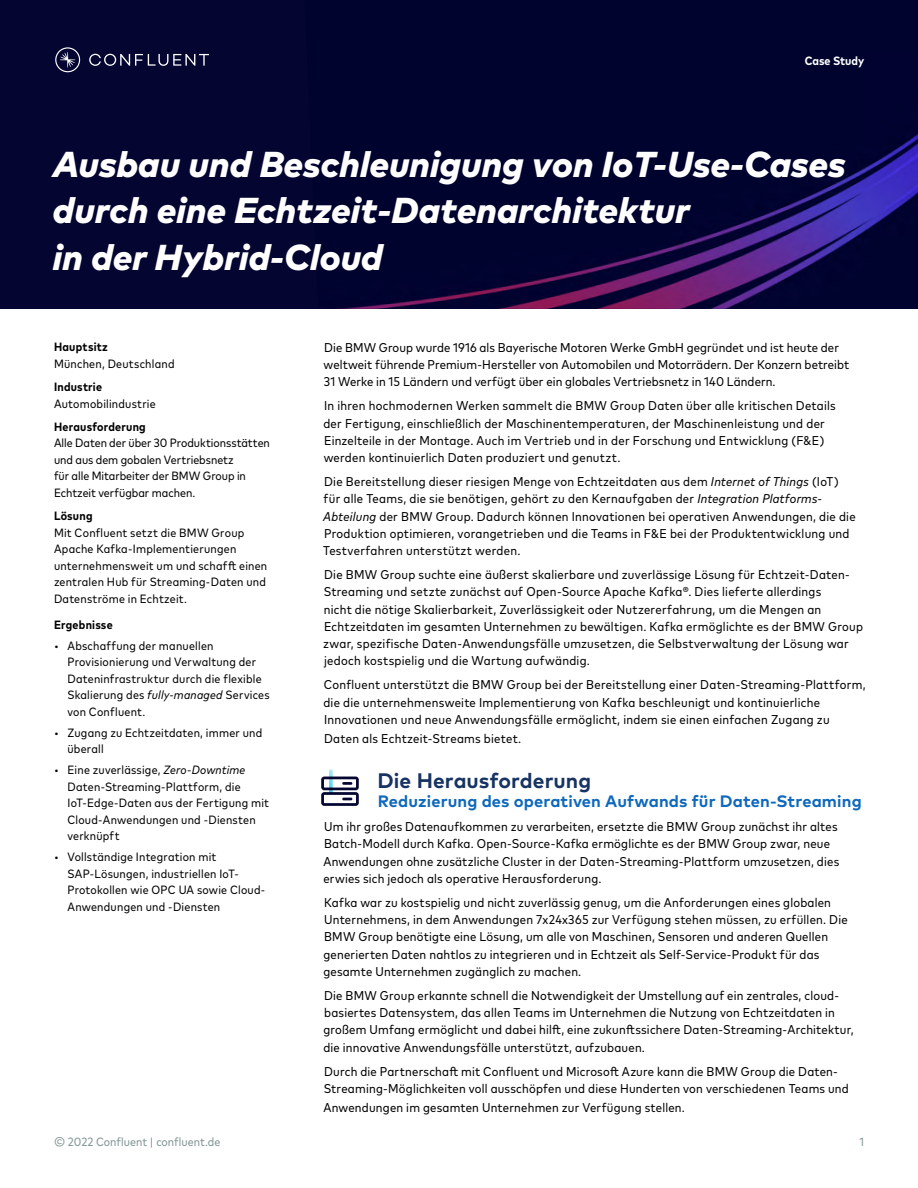
<style>
.page{position:relative;width:918px;height:1188px;background:#fff}
.page>*{position:absolute;margin:0;border:0;box-sizing:border-box;transform-origin:0 0}
.t1{font:italic 800 36px/46.5px "Mark Pro";letter-spacing:.005em;color:#fff}
.t2{font:700 21px "Mark Pro";letter-spacing:.005em;color:#173361}
.t3{font:700 16.5px "Mark Pro";letter-spacing:.01em;color:#0e68bc}
.t4{font:condensed 12.75px/17.2px "Mark Pro";letter-spacing:.015em;color:#000}
.t5{font:condensed 12px/16.5px "Mark Pro";letter-spacing:.015em;color:#000}
.t6{font:700 condensed 12px "Mark Pro";letter-spacing:.02em;color:#000}
.t7{font:condensed 12px "Mark Pro";color:#829494}
.t8{font:700 condensed 12px "Mark Pro";color:#fff}
.s1{font-style:italic}
</style>
<div class="page">
<div style="left:0;top:0;width:918px;height:309px;background:#040531"></div>
<img style="left:340px;top:134px;width:578px;height:175px">
<svg style="left:89px;top:54px;width:120px;height:12px"></svg>
<svg style="left:55px;top:47px;width:25px;height:25px"></svg>
<img style="left:321px;top:769px;width:38px;height:37px">
<p class="t8" style="left:805px;top:51px;width:61px">Case Study</p>
<h1 class="t1" style="left:53px;top:138px;width:794px">Ausbau und Beschleunigung von IoT-Use-Cases durch eine Echtzeit-Datenarchitektur<br>in der Hybrid-Cloud</h1>
<p class="t6" style="left:54px;top:338px;width:55px">Hauptsitz</p>
<p class="t5" style="left:54px;top:354px;width:122px">München, Deutschland</p>
<p class="t6" style="left:54px;top:378px;width:50px">Industrie</p>
<p class="t5" style="left:54px;top:394px;width:103px">Automobilindustrie</p>
<p class="t6" style="left:54px;top:418px;width:93px">Herausforderung</p>
<p class="t5" style="left:54px;top:434px;width:217px">Alle Daten der über 30 Produktionsstätten und aus dem gobalen Vertriebsnetz<br>für alle Mitarbeiter der BMW Group in Echtzeit verfügbar machen.</p>
<p class="t6" style="left:54px;top:507px;width:40px">Lösung</p>
<p class="t5" style="left:54px;top:523px;width:215px">Mit Confluent setzt die BMW Group Apache Kafka-Implementierungen unternehmensweit um und schafft einen zentralen Hub für Streaming-Daten und Datenströme in Echtzeit.</p>
<p class="t6" style="left:54px;top:616px;width:60px">Ergebnisse</p>
<p class="t5" style="left:68px;top:636px;width:204px;text-indent:-14px">• Abschaffung der manuellen<br>Provisionierung und Verwaltung der<br>Dateninfrastruktur durch die flexible<br>Skalierung des <span class="s1">fully-managed</span> Services von Confluent.</p>
<p class="t5" style="left:68px;top:723px;width:196px;text-indent:-14px">• Zugang zu Echtzeitdaten, immer und überall</p>
<p class="t5" style="left:68px;top:761px;width:203px;text-indent:-14px">• Eine zuverlässige, <span class="s1">Zero-Downtime<br></span>Daten-Streaming-Plattform, die<br>IoT-Edge-Daten aus der Fertigung mit<br>Cloud-Anwendungen und -Diensten verknüpft</p>
<p class="t5" style="left:68px;top:848px;width:199px;text-indent:-14px">• Vollständige Integration mit<br>SAP-Lösungen, industriellen IoT-<br>Protokollen wie OPC UA sowie Cloud-<br>Anwendungen und -Diensten</p>
<p class="t4" style="left:324px;top:338px;width:527px">Die BMW Group wurde 1916 als Bayerische Motoren Werke GmbH gegründet und ist heute der weltweit führende Premium-Hersteller von Automobilen und Motorrädern. Der Konzern betreibt<br>31 Werke in 15 Ländern und verfügt über ein globales Vertriebsnetz in 140 Ländern.</p>
<p class="t4" style="left:323px;top:396px;width:514px">In ihren hochmodernen Werken sammelt die BMW Group Daten über alle kritischen Details der Fertigung, einschließlich der Maschinentemperaturen, der Maschinenleistung und der Einzelteile in der Montage. Auch im Vertrieb und in der Forschung und Entwicklung (F&amp;E) werden kontinuierlich Daten produziert und genutzt.</p>
<p class="t4" style="left:323px;top:472px;width:534px">Die Bereitstellung dieser riesigen Menge von Echtzeitdaten aus dem <span class="s1">Internet of Things</span> (IoT) für alle Teams, die sie benötigen, gehört zu den Kernaufgaben der <span class="s1">Integration Platforms-Abteilung</span> der BMW Group. Dadurch können Innovationen bei operativen Anwendungen, die die Produktion optimieren, vorangetrieben und die Teams in F&amp;E bei der Produktentwicklung und Testverfahren unterstützt werden.</p>
<p class="t4" style="left:323px;top:565px;width:541px">Die BMW Group suchte eine äußerst skalierbare und zuverlässige Lösung für Echtzeit-Daten-Streaming und setzte zunächst auf Open-Source Apache Kafka®. Dies lieferte allerdings<br>nicht die nötige Skalierbarkeit, Zuverlässigkeit oder Nutzererfahrung, um die Mengen an Echtzeitdaten im gesamten Unternehmen zu bewältigen. Kafka ermöglichte es der BMW Group zwar, spezifische Daten-Anwendungsfälle umzusetzen, die Selbstverwaltung der Lösung war jedoch kostspielig und die Wartung aufwändig.</p>
<p class="t4" style="left:323px;top:675px;width:544px">Confluent unterstützt die BMW Group bei der Bereitstellung einer Daten-Streaming-Plattform, die die unternehmensweite Implementierung von Kafka beschleunigt und kontinuierliche<br>Innovationen und neue Anwendungsfälle ermöglicht, indem sie einen einfachen Zugang zu</p>
<p class="t4" style="left:324px;top:729px;width:199px">Daten als Echtzeit-Streams bietet.</p>
<h2 class="t2" style="left:377px;top:764px;width:215px">Die Herausforderung</h2>
<p class="t3" style="left:378px;top:789px;width:485px">Reduzierung des operativen Aufwands für Daten-Streaming</p>
<p class="t4" style="left:323px;top:817px;width:517px">Um ihr großes Datenaufkommen zu verarbeiten, ersetzte die BMW Group zunächst ihr altes Batch-Modell durch Kafka. Open-Source-Kafka ermöglichte es der BMW Group zwar, neue Anwendungen ohne zusätzliche Cluster in der Daten-Streaming-Plattform umzusetzen, dies erwies sich jedoch als operative Herausforderung.</p>
<p class="t4" style="left:323px;top:893px;width:526px">Kafka war zu kostspielig und nicht zuverlässig genug, um die Anforderungen eines globalen Unternehmens, in dem Anwendungen 7x24x365 zur Verfügung stehen müssen, zu erfüllen. Die BMW Group benötigte eine Lösung, um alle von Maschinen, Sensoren und anderen Quellen generierten Daten nahtlos zu integrieren und in Echtzeit als Self-Service-Produkt für das gesamte Unternehmen zugänglich zu machen.</p>
<p class="t4" style="left:323px;top:986px;width:532px">Die BMW Group erkannte schnell die Notwendigkeit der Umstellung auf ein zentrales, cloud&shy;basiertes Datensystem, das allen Teams im Unternehmen die Nutzung von Echtzeitdaten in großem Umfang ermöglicht und dabei hilft, eine zukunftssichere Daten-Streaming-Architektur, die innovative Anwendungsfälle unterstützt, aufzubauen.</p>
<p class="t4" style="left:324px;top:1062px;width:527px">Durch die Partnerschaft mit Confluent und Microsoft Azure kann die BMW Group die Daten-<br>Streaming-Möglichkeiten voll ausschöpfen und diese Hunderten von verschiedenen Teams und</p>
<p class="t4" style="left:323px;top:1098px;width:363px">Anwendungen im gesamten Unternehmen zur Verfügung stellen.</p>
<p class="t7" style="left:54px;top:1133px;width:168px">© 2022 Confluent | confluent.de</p>
<p class="t7" style="left:859px;top:1133px;width:6px">1</p>
</div>
